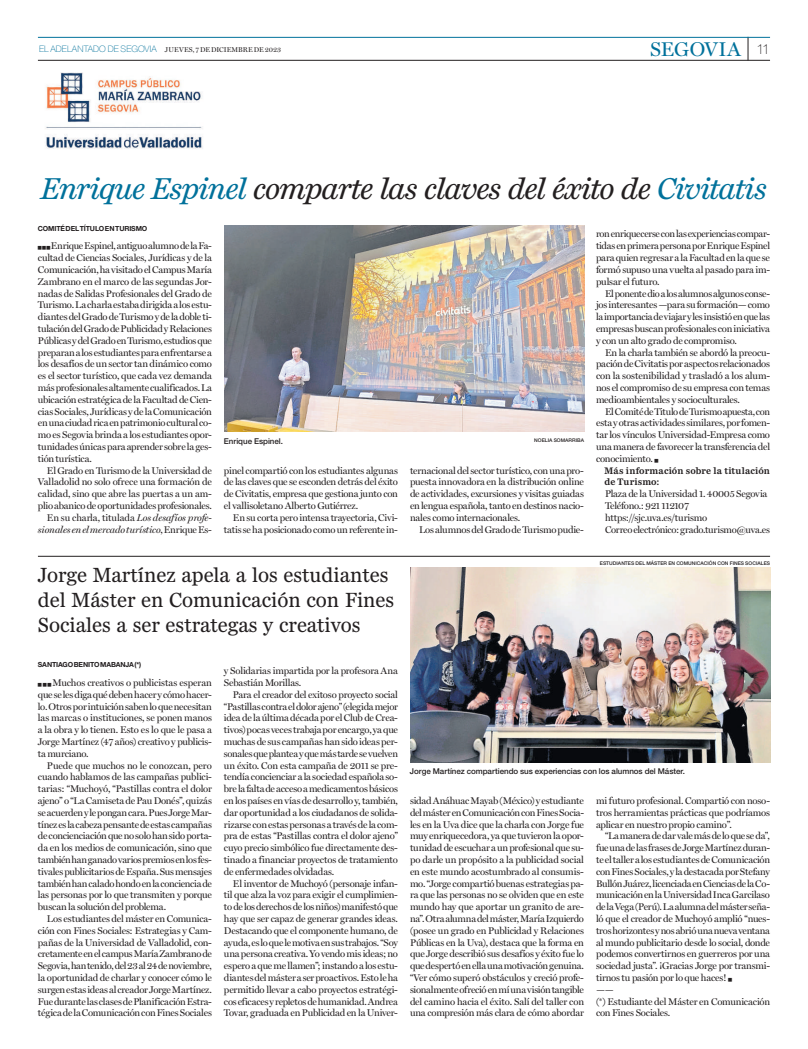
<style>
.page{position:relative;width:808px;height:1049px;background:#fff}
.page>*{position:absolute;margin:0;border:0;box-sizing:border-box;transform-origin:0 0}
.t1{font:italic 28px "News Miller";letter-spacing:-.03em;color:#231f20}
.t2{font:500 20px "Miller";letter-spacing:.015em;color:#00719b}
.t3{font:19px/25px "News Miller";color:#231f20}
.t4{font:500 9.8px/11.8px "Miller";letter-spacing:-.02em;color:#231f20;text-align:justify}
.t5{font:700 8.8px/11.8px "Miller";letter-spacing:.015em;color:#231f20}
.t6{font:500 8px "Helvetica Neue LT Std";letter-spacing:-.005em;color:#231f20}
.t7{font:700 7px "Helvetica Neue LT Std";letter-spacing:-.02em;color:#231f20}
.t8{font:500 7px "Miller";letter-spacing:.005em;color:#231f20}
.t9{font:500 5px "Helvetica Neue LT Std";letter-spacing:.005em;color:#231f20}
.t10{font:4px "Zapf Dingbats IT Cby BT";color:#231f20}
.s1{font-family:"Helvetica Neue LT Std";font-weight:100;font-size:9px;color:#00719b}
.s2{font-family:"Helvetica Neue LT Std";font-weight:100;font-size:14px;color:#231f20}
.s3{color:#00719b}
.s4{font-style:italic}
</style>
<div class="page">
<img style="left:45px;top:72px;width:158px;height:77px">
<svg style="left:748px;top:38px;width:1px;height:22px"></svg>
<hr style="left:38px;top:37px;width:732px;height:1px;background:#00719b">
<hr style="left:38px;top:60px;width:732px;height:1px;background:#231f20">
<img style="left:410px;top:568px;width:360px;height:194px">
<hr style="left:38px;top:556px;width:732px;height:1px;background:#231f20">
<img style="left:224px;top:226px;width:360px;height:206px">
<p class="t8" style="left:39px;top:45px;width:244px"><span class="s1">EL ADELANTADO DE SEGOVIA</span> JUEVES, 7 DE DICIEMBRE DE 2023</p>
<h2 class="t2" style="left:650px;top:37px;width:121px">SEGOVIA <span class="s2">11</span></h2>
<h1 class="t1" style="left:41px;top:172px;width:727px"><span class="s3">Enrique Espinel</span> comparte las claves del éxito de <span class="s3">Civitatis</span></h1>
<p class="t7" style="left:38px;top:224px;width:111px">COMITÉ DEL TÍTULO EN TURISMO</p>
<p class="t4" style="left:596px;top:228px;width:176px">ron enriquecerse con las experiencias compar&shy;tidas en primera persona por Enrique Espinel para quien regresar a la Facultad en la que se formó supuso una vuelta al pasado para im&shy;pulsar el futuro.</p>
<p class="t4" style="left:596px;top:287px;width:176px;text-indent:9px">El ponente dio a los alumnos algunos conse&shy;jos interesantes —para su formación— como la importancia de viajar y les insistió en que las empresas buscan profesionales con iniciativa y con un alto grado de compromiso.</p>
<p class="t4" style="left:596px;top:346px;width:176px;text-indent:9px">En la charla también se abordó la preocu&shy;pación de Civitatis por aspectos relacionados con la sostenibilidad y trasladó a los alum&shy;nos el compromiso de su empresa con temas medioambientales y socioculturales.</p>
<p class="t4" style="left:596px;top:405px;width:176px;text-indent:9px">El Comité de Titulo de Turismo apuesta, con esta y otras actividades similares, por fomen&shy;tar los vínculos Universidad-Empresa como una manera de favorecer la transferencia del conocimiento.</p>
<p class="t10" style="left:654px;top:458px;width:5px">■</p>
<p class="t5" style="left:604px;top:464px;width:167px">Más información sobre la titulación de Turismo:</p>
<p class="t4" style="left:605px;top:488px;width:167px;text-align:left">Plaza de la Universidad 1. 40005 Segovia Teléfono.: 921 112107 https://sjc.uva.es/turismo<br>Correo electrónico: grado.turismo@uva.es</p>
<p class="t4" style="left:38px;top:240px;width:176px;text-indent:13px">Enrique Espinel, antiguo alumno de la Fa&shy;cultad de Ciencias Sociales, Jurídicas y de la Comunicación, ha visitado el Campus María Zambrano en el marco de las segundas Jor&shy;nadas de Salidas Profesionales del Grado de Turismo. La charla estaba dirigida a los estu&shy;diantes del Grado de Turismo y de la doble ti&shy;tulación del Grado de Publicidad y Relaciones Públicas y del Grado en Turismo, estudios que preparan a los estudiantes para enfrentarse a los desafíos de un sector tan dinámico como es el sector turístico, que cada vez demanda más profesionales altamente cualificados. La ubicación estratégica de la Facultad de Cien&shy;cias Sociales, Jurídicas y de la Comunicación en una ciudad rica en patrimonio cultural co&shy;mo es Segovia brinda a los estudiantes opor&shy;tunidades únicas para aprender sobre la ges&shy;tión turística.</p>
<p class="t4" style="left:38px;top:464px;width:176px;text-align:right">El Grado en Turismo de la Universidad de Valladolid no solo ofrece una formación de calidad, sino que abre las puertas a un am&shy;plio abanico de oportunidades profesionales.<br>En su charla, titulada <span class="s4">Los desafíos profe&shy;sionales en el mercado turístico</span>, Enrique Es-</p>
<p class="t4" style="left:224px;top:464px;width:176px">pinel compartió con los estudiantes algunas de las claves que se esconden detrás del éxito de Civitatis, empresa que gestiona junto con el vallisoletano Alberto Gutiérrez.</p>
<p class="t10" style="left:38px;top:246px;width:14px">■ ■ ■</p>
<p class="t6" style="left:224px;top:436px;width:60px">Enrique Espinel.</p>
<p class="t9" style="left:534px;top:437px;width:51px">NOELIA SOMARRIBA</p>
<p class="t4" style="left:410px;top:464px;width:176px">ternacional del sector turístico, con una pro&shy;puesta innovadora en la distribución online de actividades, excursiones y visitas guiadas en lengua española, tanto en destinos nacio&shy;nales como internacionales.</p>
<p class="t4" style="left:419px;top:523px;width:167px">Los alumnos del Grado de Turismo pudie-</p>
<p class="t4" style="left:224px;top:511px;width:176px;text-align:right">En su corta pero intensa trayectoria, Civi&shy;tatis se ha posicionado como un referente in-</p>
<h3 class="t3" style="left:38px;top:562px;width:358px">Jorge Martínez apela a los estudiantes del Máster en Comunicación con Fines<br>Sociales a ser estrategas y creativos</h3>
<p class="t7" style="left:38px;top:660px;width:105px">SANTIAGO BENITO MABANJA (*)</p>
<p class="t4" style="left:224px;top:665px;width:175px">y Solidarias impartida por la profesora Ana<br>Sebastián Morillas.</p>
<p class="t4" style="left:224px;top:688px;width:176px;text-indent:9px">Para el creador del exitoso proyecto social “Pastillas contra el dolor ajeno” (elegida mejor idea de la última década por el Club de Crea&shy;tivos) pocas veces trabaja por encargo, ya que muchas de sus campañas han sido ideas per&shy;sonales que plantea y que más tarde se vuelven un éxito. Con esta campaña de 2011 se pre&shy;tendía concienciar a la sociedad española so&shy;bre la falta de acceso a medicamentos básicos en los países en vías de desarrollo y, también, dar oportunidad a los ciudadanos de solida&shy;rizarse con estas personas a través de la com&shy;pra de estas “Pastillas contra el dolor ajeno” cuyo precio simbólico fue directamente des&shy;tinado a financiar proyectos de tratamiento de enfermedades olvidadas.</p>
<p class="t4" style="left:224px;top:877px;width:176px;text-indent:9px">El inventor de Muchoyó (personaje infan&shy;til que alza la voz para exigir el cumplimien&shy;to de los derechos de los niños) manifestó que hay que ser capaz de generar grandes ideas.<br>Destacando que el componente humano, de ayuda, es lo que le motiva en sus trabajos. “Soy una persona creativa. Yo vendo mis ideas; no espero a que me llamen”; instando a los estu&shy;diantes del máster a ser proactivos. Esto le ha permitido llevar a cabo proyectos estratégi&shy;cos eficaces y repletos de humanidad. Andrea Tovar, graduada en Publicidad en la Univer-</p>
<p class="t4" style="left:38px;top:677px;width:176px;text-indent:15px">Muchos creativos o publicistas esperan que se les diga qué deben hacer y cómo hacer&shy;lo. Otros por intuición saben lo que necesitan las marcas o instituciones, se ponen manos a la obra y lo tienen. Esto es lo que le pasa a Jorge Martínez (47 años) creativo y publicis&shy;ta murciano.</p>
<p class="t4" style="left:38px;top:759px;width:176px;text-indent:9px">Puede que muchos no le conozcan, pero cuando hablamos de las campañas publici&shy;tarias: “Muchoyó, “Pastillas contra el dolor ajeno” o “La Camiseta de Pau Donés”, quizás se acuerden y le pongan cara. Pues Jorge Mar&shy;tínez es la cabeza pensante de estas campañas de concienciación que no solo han sido porta&shy;da en los medios de comunicación, sino que también han ganado varios premios en los fes&shy;tivales publicitarios de España. Sus mensajes también han calado hondo en la conciencia de las personas por lo que transmiten y porque buscan la solución del problema.</p>
<p class="t4" style="left:38px;top:913px;width:176px;text-indent:9px">Los estudiantes del máster en Comunica&shy;ción con Fines Sociales: Estrategias y Cam&shy;pañas de la Universidad de Valladolid, con&shy;cretamente en el campus María Zambrano de Segovia, han tenido, del 23 al 24 de noviembre, la oportunidad de charlar y conocer cómo le surgen estas ideas al creador Jorge Martínez.<br>Fue durante las clases de Planificación Estra&shy;tégica de la Comunicación con Fines Sociales</p>
<p class="t10" style="left:38px;top:683px;width:15px">■ ■ ■</p>
<p class="t9" style="left:600px;top:560px;width:172px">ESTUDIANTES DEL MÁSTER EN COMUNICACIÓN CON FINES SOCIALES</p>
<p class="t6" style="left:410px;top:767px;width:277px">Jorge Martínez compartiendo sus experiencias con los alumnos del Máster.</p>
<p class="t4" style="left:410px;top:795px;width:176px">sidad Anáhuac Mayab (México) y estudiante del máster en Comunicación con Fines Socia&shy;les en la Uva dice que la charla con Jorge fue muy enriquecedora, ya que tuvieron la opor&shy;tunidad de escuchar a un profesional que su&shy;po darle un propósito a la publicidad social en este mundo acostumbrado al consumis&shy;mo. “Jorge compartió buenas estrategias pa&shy;ra que las personas no se olviden que en este mundo hay que aportar un granito de are&shy;na”. Otra alumna del máster, María Izquierdo (posee un grado en Publicidad y Relaciones Públicas en la Uva), destaca que la forma en que Jorge describió sus desafíos y éxito fue lo que despertó en ella una motivación genuina. “Ver cómo superó obstáculos y creció profe&shy;sionalmente ofreció en mí una visión tangible del camino hacia el éxito. Salí del taller con una compresión más clara de cómo abordar</p>
<p class="t4" style="left:596px;top:795px;width:176px">mi futuro profesional. Compartió con noso&shy;tros herramientas prácticas que podríamos aplicar en nuestro propio camino”.</p>
<p class="t4" style="left:596px;top:830px;width:176px;text-indent:9px">“La manera de dar vale más de lo que se da”, fue una de las frases de Jorge Martínez duran&shy;te el taller a los estudiantes de Comunicación con Fines Sociales, y la destacada por Stefany Bullón Juárez, licenciada en Ciencias de la Co&shy;municación en la Universidad Inca Garcilaso de la Vega (Perú). La alumna del máster seña&shy;ló que el creador de Muchoyó amplió “nues&shy;tros horizontes y nos abrió una nueva ventana al mundo publicitario desde lo social, donde podemos convertirnos en guerreros por una sociedad justa”. ¡Gracias Jorge por transmi&shy;tirnos tu pasión por lo que haces!</p>
<p class="t10" style="left:728px;top:978px;width:5px">■</p>
<p class="t4" style="left:596px;top:983px;width:176px;text-align:left">——<br>(*) Estudiante del Máster en Comunicación con Fines Sociales.</p>
</div>
